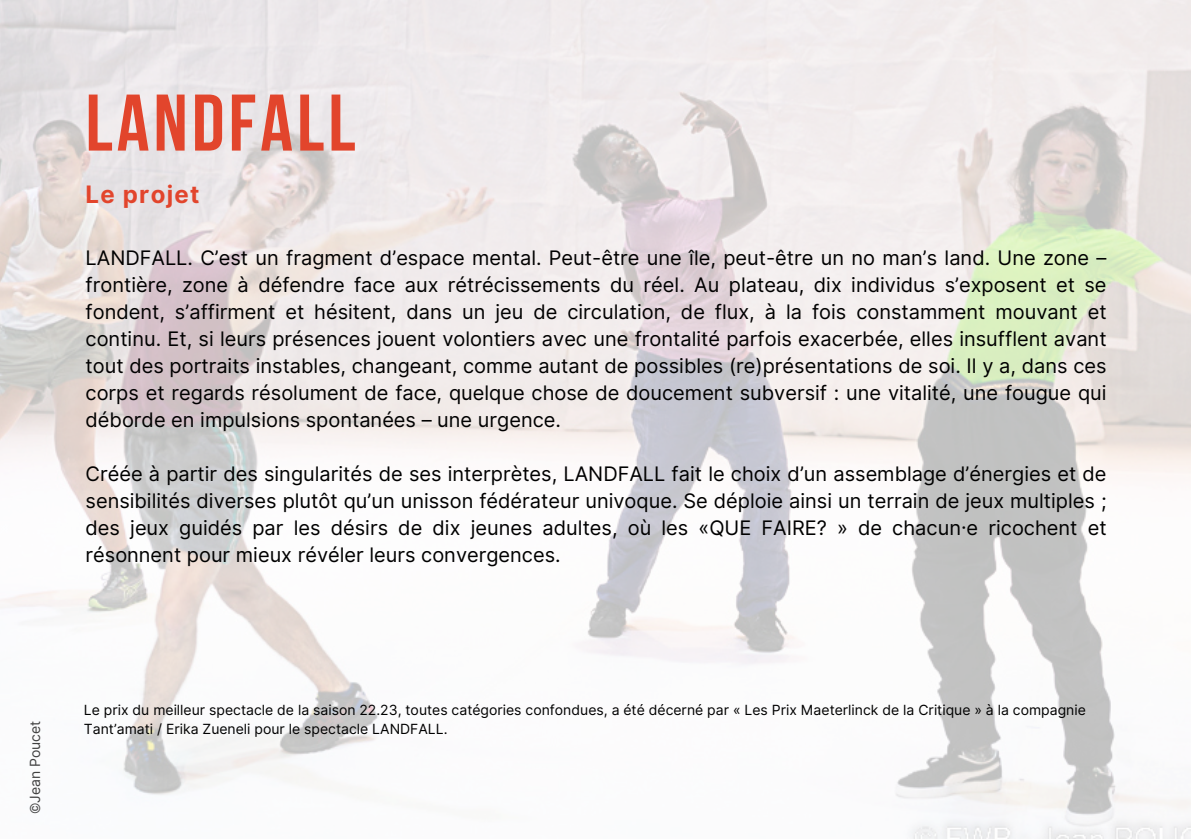
<style>
.page{position:relative;width:1191px;height:839px;background:#fff}
.page>*{position:absolute;margin:0;border:0;box-sizing:border-box;transform-origin:0 0}
.t1{font:700 80px "Bebas Neue";letter-spacing:.05em;color:#e2452c}
.t2{font:700 24px "Inter";letter-spacing:.055em;color:#e2452c}
.t3{font:20px/27px "Inter";color:#000;text-align:justify}
.t4{font:14px/18.6px "Inter";color:#000}
.t5{font:14px "Inter";color:#404040}
</style>
<div class="page">
<img style="left:0;top:0;width:1191px;height:838px">
<p class="t1" style="left:86px;top:91px;width:271px">LANDFALL</p>
<p class="t2" style="left:86px;top:180px;width:115px">Le projet</p>
<p class="t3" style="left:86px;top:244px;width:1023px">LANDFALL. C’est un fragment d’espace mental. Peut-être une île, peut-être un no man’s land. Une zone – frontière, zone à défendre face aux rétrécissements du réel. Au plateau, dix individus s’exposent et se fondent, s’affirment et hésitent, dans un jeu de circulation, de flux, à la fois constamment mouvant et continu. Et, si leurs présences jouent volontiers avec une frontalité parfois exacerbée, elles insufflent avant tout des portraits instables, changeant, comme autant de possibles (re)présentations de soi. Il y a, dans ces corps et regards résolument de face, quelque chose de doucement subversif : une vitalité, une fougue qui déborde en impulsions spontanées – une urgence.</p>
<h2 class="t3" style="left:86px;top:460px;width:1023px">Créée à partir des singularités de ses interprètes, LANDFALL fait le choix d’un assemblage d’énergies et de sensibilités diverses plutôt qu’un unisson fédérateur univoque. Se déploie ainsi un terrain de jeux multiples ; des jeux guidés par les désirs de dix jeunes adultes, où les «QUE FAIRE? » de chacun·e ricochent et résonnent pour mieux révéler leurs convergences.</h2>
<h1 class="t5" style="left:27px;top:814px;width:95px;rotate:-90deg">©Jean Poucet</h1>
<h2 class="t4" style="left:84px;top:700px;width:1004px">Le prix du meilleur spectacle de la saison 22.23, toutes catégories confondues, a été décerné par « Les Prix Maeterlinck de la Critique » à la compagnie<br>Tant’amati / Erika Zueneli pour le spectacle LANDFALL.</h2>
</div>
